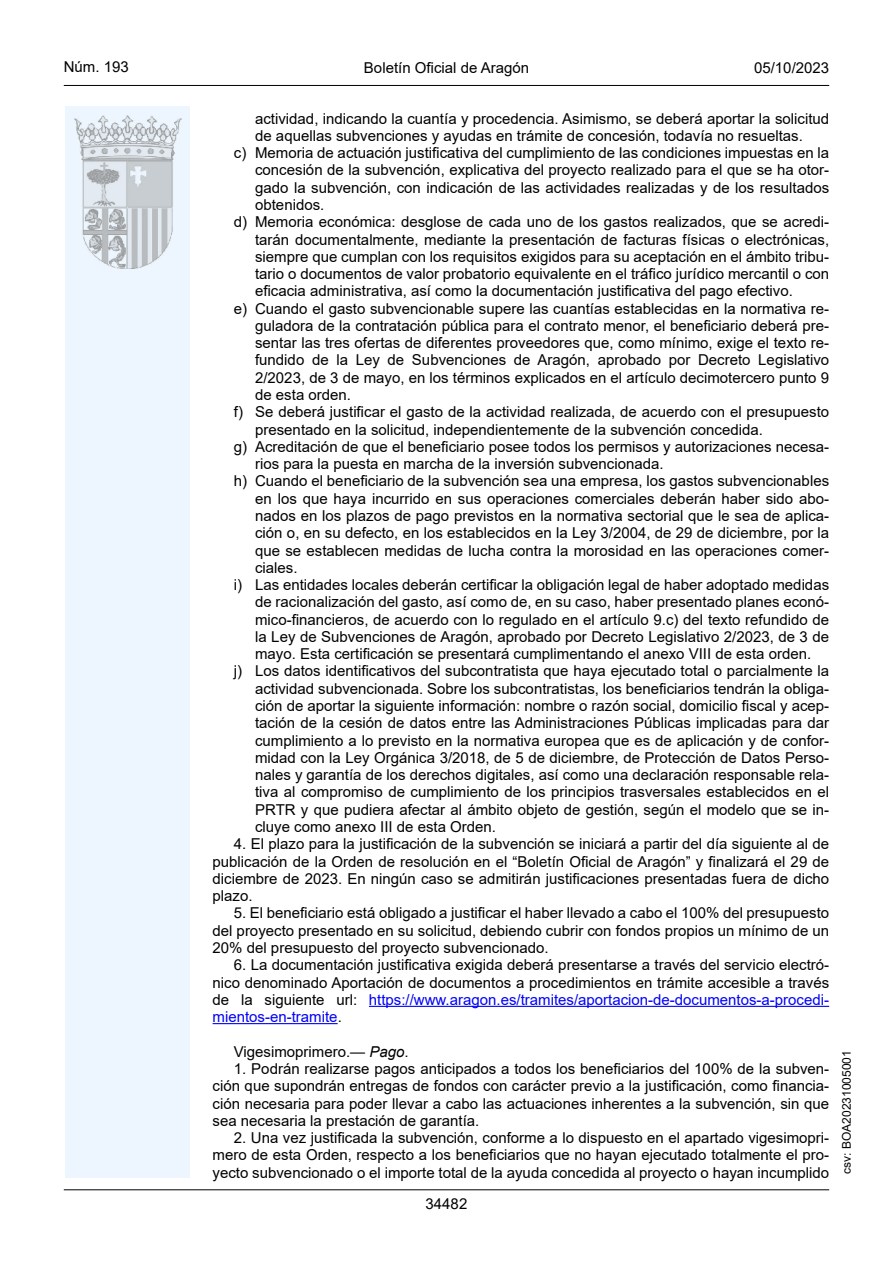
<style>
.page{position:relative;width:893px;height:1263px;background:#fff}
.page>*{position:absolute;margin:0;border:0;box-sizing:border-box;transform-origin:0 0}
.Sangrado_01{font:15px/17.2px "Arial";color:#000;text-align:justify}
.inicio_de_parrafo{font:15px/17.2px "Arial";color:#000;text-align:justify}
.estilo_head-c{font:15px "Arial";color:#000}
.estilo_head-d{font:15px "Arial MT2";color:#000}
.estilo_head-i{font:15px "Arial MT2";color:#000}
.numero_pagina{font:15px "Arial";color:#000}
.estilo_head-i-2{font:12px "Arial MT2";color:#000}
.s1{color:#0000fa}
.s2{font-family:"Arial MT2"}
.s3{font-family:"Arial Italic MT2"}
</style>
<div class="page">
<div style="left:65px;top:106px;width:125px;height:1072px;background:#edf6fe"></div>
<img style="left:75px;top:115px;width:106px;height:153px">
<hr style="left:64px;top:85px;width:765px;height:1px;background:#000">
<hr style="left:64px;top:1189px;width:765px;height:1px;background:#000">
<hr style="left:369px;top:1006px;width:460px;height:1px;background:#0000fa">
<hr style="left:213px;top:1023px;width:125px;height:1px;background:#0000fa">
<p class="estilo_head-i" style="left:64px;top:57px;width:67px">Núm. 193</p>
<p class="estilo_head-c" style="left:364px;top:57px;width:167px">Boletín Oficial de Aragón</p>
<p class="estilo_head-d" style="left:754px;top:57px;width:77px">05/10/2023</p>
<p class="Sangrado_01" style="left:255px;top:110px;width:576px">actividad, indicando la cuantía y procedencia. Asimismo, se deberá aportar la solicitud de aquellas subvenciones y ayudas en trámite de concesión, todavía no resueltas.</p>
<p class="Sangrado_01" style="left:255px;top:144px;width:576px;text-indent:-21px">c) Memoria de actuación justificativa del cumplimiento de las condiciones impuestas en la concesión de la subvención, explicativa del proyecto realizado para el que se ha otor&shy;gado la subvención, con indicación de las actividades realizadas y de los resultados obtenidos.</p>
<p class="Sangrado_01" style="left:255px;top:213px;width:576px;text-indent:-21px">d) Memoria económica: desglose de cada uno de los gastos realizados, que se acredi&shy;tarán documentalmente, mediante la presentación de facturas físicas o electrónicas, siempre que cumplan con los requisitos exigidos para su aceptación en el ámbito tribu&shy;tario o documentos de valor probatorio equivalente en el tráfico jurídico mercantil o con eficacia administrativa, así como la documentación justificativa del pago efectivo.</p>
<p class="Sangrado_01" style="left:255px;top:300px;width:576px;text-indent:-21px">e) Cuando el gasto subvencionable supere las cuantías establecidas en la normativa re&shy;guladora de la contratación pública para el contrato menor, el beneficiario deberá pre&shy;sentar las tres ofertas de diferentes proveedores que, como mínimo, exige el texto re&shy;fundido de la Ley de Subvenciones de Aragón, aprobado por Decreto Legislativo 2/2023, de 3 de mayo, en los términos explicados en el artículo decimotercero punto 9 de esta orden.</p>
<p class="Sangrado_01" style="left:255px;top:403px;width:575px;text-indent:-21px">f) Se deberá justificar el gasto de la actividad realizada, de acuerdo con el presupuesto presentado en la solicitud, independientemente de la subvención concedida.</p>
<p class="Sangrado_01" style="left:255px;top:438px;width:576px;text-indent:-21px">g) Acreditación de que el beneficiario posee todos los permisos y autorizaciones necesa&shy;rios para la puesta en marcha de la inversión subvencionada.</p>
<p class="Sangrado_01" style="left:255px;top:472px;width:576px;text-indent:-21px">h) Cuando el beneficiario de la subvención sea una empresa, los gastos subvencionables en los que haya incurrido en sus operaciones comerciales deberán haber sido abo&shy;nados en los plazos de pago previstos en la normativa sectorial que le sea de aplica&shy;ción o, en su defecto, en los establecidos en la Ley 3/2004, de 29 de diciembre, por la que se establecen medidas de lucha contra la morosidad en las operaciones comer&shy;ciales.</p>
<p class="Sangrado_01" style="left:255px;top:576px;width:576px;text-indent:-21px">i) Las entidades locales deberán certificar la obligación legal de haber adoptado medidas de racionalización del gasto, así como de, en su caso, haber presentado planes econó&shy;mico-financieros, de acuerdo con lo regulado en el artículo 9.c) del texto refundido de la Ley de Subvenciones de Aragón, aprobado por Decreto Legislativo 2/2023, de 3 de mayo. Esta certificación se presentará cumplimentando el anexo VIII de esta orden.</p>
<p class="Sangrado_01" style="left:255px;top:662px;width:576px;text-indent:-21px">j) Los datos identificativos del subcontratista que haya ejecutado total o parcialmente la actividad subvencionada. Sobre los subcontratistas, los beneficiarios tendrán la obliga&shy;ción de aportar la siguiente información: nombre o razón social, domicilio fiscal y acep&shy;tación de la cesión de datos entre las Administraciones Públicas implicadas para dar cumplimiento a lo previsto en la normativa europea que es de aplicación y de confor&shy;midad con la Ley Orgánica 3/2018, de 5 de diciembre, de Protección de Datos Perso&shy;nales y garantía de los derechos digitales, así como una declaración responsable rela&shy;tiva al compromiso de cumplimiento de los principios trasversales establecidos en el PRTR y que pudiera afectar al ámbito objeto de gestión, según el modelo que se in&shy;cluye como anexo III de esta Orden.</p>
<p class="inicio_de_parrafo" style="left:213px;top:835px;width:618px;text-indent:21px">4. El plazo para la justificación de la subvención se iniciará a partir del día siguiente al de publicación de la Orden de resolución en el “Boletín Oficial de Aragón” y finalizará el 29 de diciembre de 2023. En ningún caso se admitirán justificaciones presentadas fuera de dicho plazo.</p>
<p class="inicio_de_parrafo" style="left:213px;top:904px;width:618px;text-indent:21px">5. El beneficiario está obligado a justificar el haber llevado a cabo el 100% del presupuesto del proyecto presentado en su solicitud, debiendo cubrir con fondos propios un mínimo de un 20% del presupuesto del proyecto subvencionado.</p>
<p class="inicio_de_parrafo" style="left:213px;top:956px;width:618px;text-indent:21px">6. La documentación justificativa exigida deberá presentarse a través del servicio electró&shy;nico denominado Aportación de documentos a procedimientos en trámite accesible a través de la siguiente url: <span class="s1">https://www.aragon.es/tramites/aportacion-de-documentos-a-procedi&shy;mientos-en-tramite</span><span class="s2">.</span></p>
<p class="inicio_de_parrafo" style="left:234px;top:1043px;width:176px">Vigesimoprimero.— <span class="s3">Pago</span><span class="s2">.</span></p>
<p class="inicio_de_parrafo" style="left:213px;top:1060px;width:618px;text-indent:21px">1. Podrán realizarse pagos anticipados a todos los beneficiarios del 100% de la subven&shy;ción que supondrán entregas de fondos con carácter previo a la justificación, como financia&shy;ción necesaria para poder llevar a cabo las actuaciones inherentes a la subvención, sin que sea necesaria la prestación de garantía.</p>
<p class="inicio_de_parrafo" style="left:213px;top:1129px;width:618px;text-indent:21px">2. Una vez justificada la subvención, conforme a lo dispuesto en el apartado vigesimopri&shy;mero de esta Orden, respecto a los beneficiarios que no hayan ejecutado totalmente el pro&shy;yecto subvencionado o el importe total de la ayuda concedida al proyecto o hayan incumplido</p>
<p class="numero_pagina" style="left:426px;top:1193px;width:43px">34482</p>
<p class="estilo_head-i-2" style="left:838px;top:1174px;width:125px;rotate:-90deg">csv: BOA20231005001</p>
</div>
